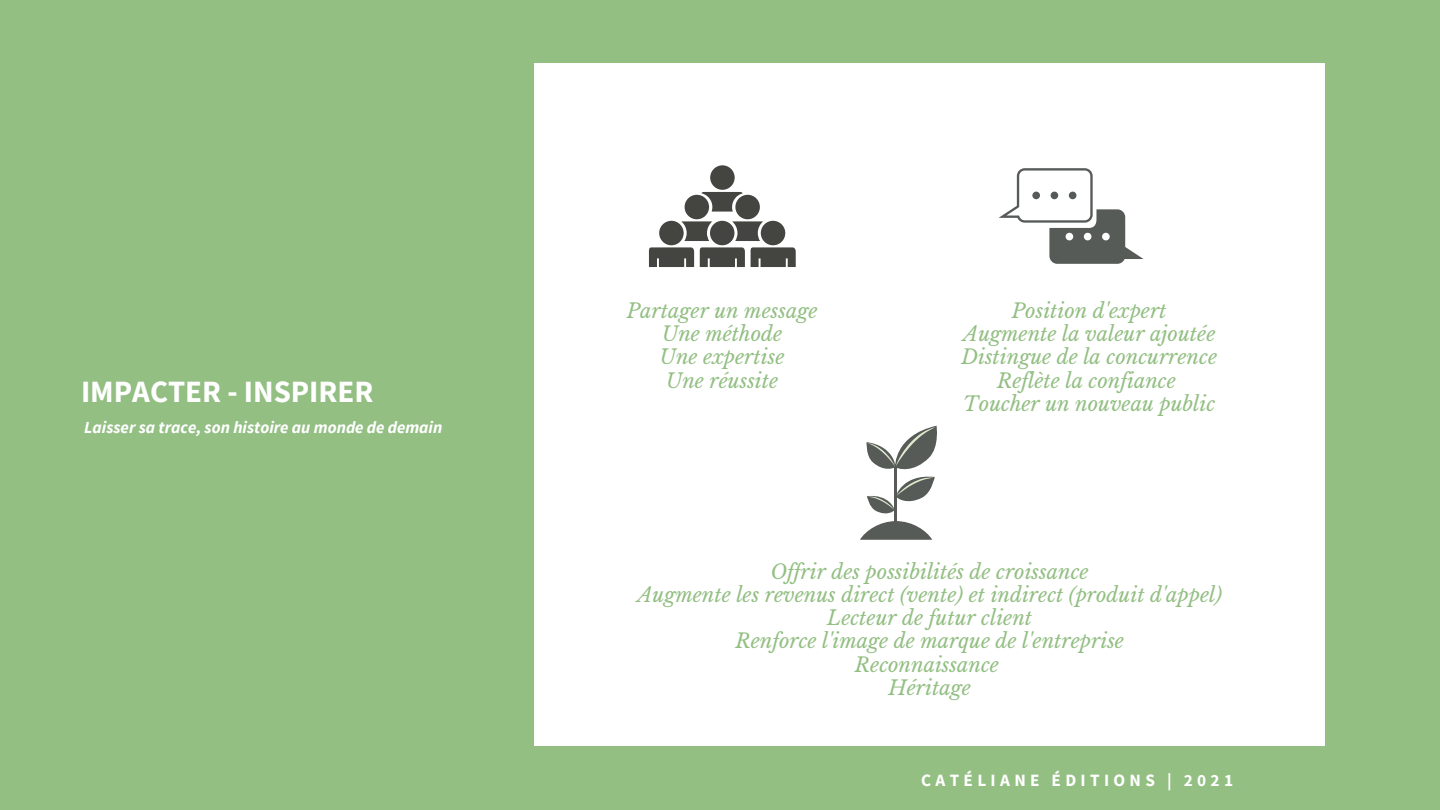
<style>
.page{position:relative;width:1440px;height:810px;background:#93bf83}
.page>*{position:absolute;margin:0;border:0;box-sizing:border-box;transform-origin:0 0}
.t1{font:700 30.9px "Source Sans Pro";color:#fff}
.t2{font:italic 20px "Libre Baskerville";color:#93bf83}
.t3{font:700 17.2px "Source Sans Pro";letter-spacing:.25em;color:#fff}
.t4{font:italic 700 16.9px "Source Sans Pro";color:#fff}
</style>
<div class="page">
<div style="left:534px;top:63px;width:791px;height:683px;background:#fff"></div>
<div style="left:710px;top:165px;width:25px;height:25px;background:#444440;border-radius:50%"></div>
<div style="left:685px;top:195px;width:24px;height:24px;background:#444440;border-radius:50%"></div>
<div style="left:735px;top:195px;width:25px;height:24px;background:#444440;border-radius:50%"></div>
<div style="left:659px;top:221px;width:25px;height:24px;background:#444440;border-radius:50%"></div>
<div style="left:710px;top:221px;width:24px;height:24px;background:#444440;border-radius:50%"></div>
<div style="left:761px;top:221px;width:24px;height:24px;background:#444440;border-radius:50%"></div>
<svg style="left:649px;top:247px;width:147px;height:20px;background:#5d5d59"></svg>
<svg style="left:732px;top:221px;width:31px;height:20px"></svg>
<svg style="left:681px;top:221px;width:31px;height:20px"></svg>
<svg style="left:701px;top:192px;width:42px;height:20px"></svg>
<svg style="left:860px;top:426px;width:77px;height:114px"></svg>
<svg style="left:999px;top:168px;width:145px;height:96px"></svg>
<p class="t1" style="left:81px;top:371px;width:294px">IMPACTER - INSPIRER</p>
<p class="t4" style="left:84px;top:416px;width:360px">Laisser sa trace, son histoire au monde de demain</p>
<p class="t2" style="left:627px;top:298px;width:192px">Partager un message</p>
<p class="t2" style="left:662px;top:322px;width:122px">Une méthode</p>
<p class="t2" style="left:660px;top:345px;width:126px">Une expertise</p>
<p class="t2" style="left:666px;top:368px;width:114px">Une réussite</p>
<p class="t2" style="left:1012px;top:298px;width:156px">Position d'expert</p>
<p class="t2" style="left:963px;top:322px;width:254px">Augmente la valeur ajoutée</p>
<p class="t2" style="left:961px;top:345px;width:257px">Distingue de la concurrence</p>
<p class="t2" style="left:997px;top:368px;width:180px">Reflète la confiance</p>
<p class="t2" style="left:963px;top:391px;width:253px">Toucher un nouveau public</p>
<p class="t2" style="left:771px;top:559px;width:319px">Of rir des possibilités de croissance</p>
<p class="t2" style="left:637px;top:583px;width:586px">Augmente les revenus direct (vente) et indirect (produit d'appel)</p>
<p class="t2" style="left:827px;top:606px;width:206px">Lecteur de futur client</p>
<p class="t2" style="left:735px;top:629px;width:390px">Renforce l'image de marque de l'entreprise</p>
<p class="t2" style="left:855px;top:652px;width:146px">Reconnaissance</p>
<p class="t2" style="left:889px;top:676px;width:84px">Héritage</p>
<p class="t3" style="left:921px;top:769px;width:313px">CATÉLIANE ÉDITIONS | 2021</p>
</div>
